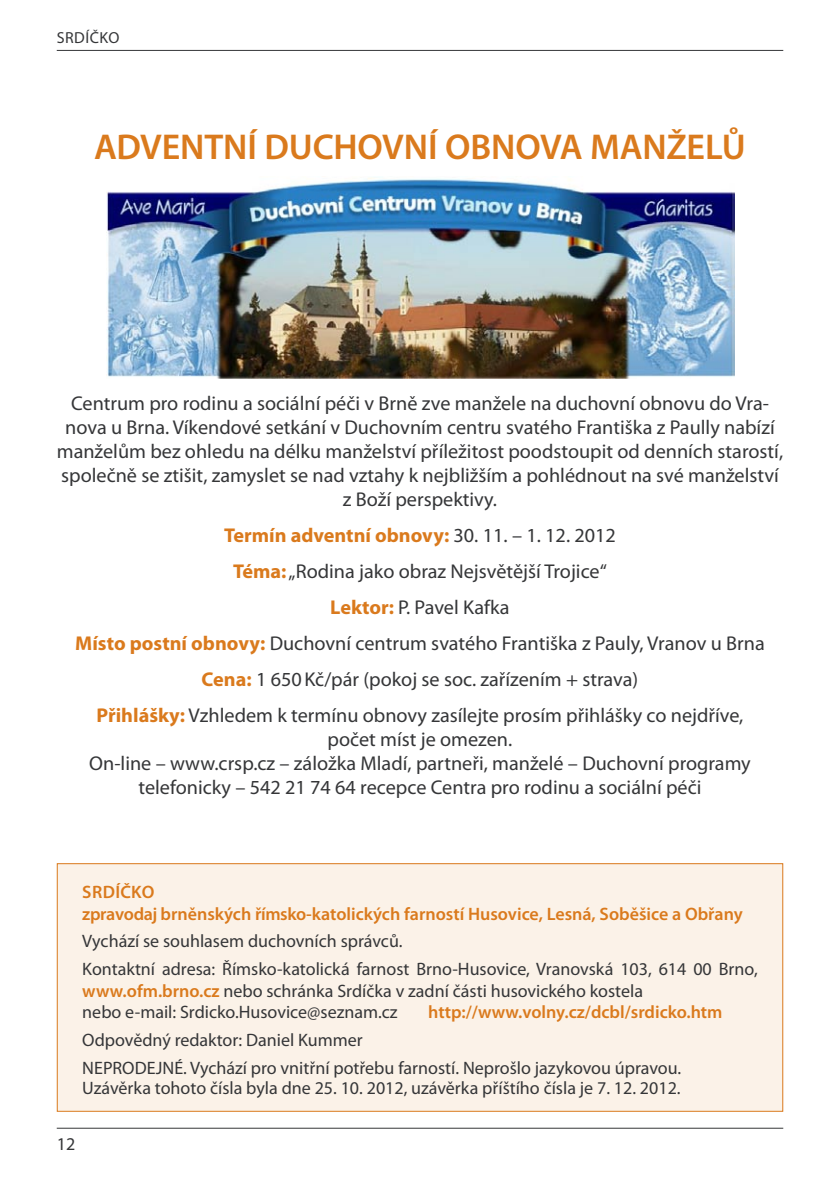
<style>
.page{position:relative;width:840px;height:1191px;background:#fff}
.page>*{position:absolute;margin:0;border:0;box-sizing:border-box;transform-origin:0 0}
.nadpis{font:600 36px "Myriad Pro";letter-spacing:-.005em;color:#da7a1d}
.první{font:20px/24px "Myriad Pro";color:#353638;text-align:center}
.první-2{font:700 20px "Myriad Pro";color:#da7a1d}
.t1{font:18px/21.6px "Myriad Pro";color:#353638}
.t2{font:600 18px "Myriad Pro";color:#da7a1d}
.t3{font:600 18px "Myriad Pro";letter-spacing:.02em;color:#da7a1d}
.t4{font:16px "Myriad Pro";letter-spacing:.03em;color:#353638}
.s1{font-weight:400;color:#353638}
.s2{font-weight:700;color:#da7a1d}
.s3{font-weight:600;color:#da7a1d}
</style>
<div class="page">
<hr style="left:57px;top:1127px;width:725px;height:1px;background:#353638">
<hr style="left:57px;top:50px;width:725px;height:1px;background:#353638">
<div style="left:57px;top:863px;width:725px;height:248px;background:#fbf2e8"></div>
<div style="left:57px;top:863px;width:725px;height:248px;border:1px solid #da7a1d"></div>
<img style="left:106px;top:178px;width:627px;height:200px">
<p class="t4" style="left:57px;top:29px;width:64px">SRDÍČKO</p>
<p class="nadpis" style="left:94px;top:124px;width:653px">ADVENTNÍ DUCHOVNÍ OBNOVA MANŽELŮ</p>
<p class="první" style="left:57px;top:392px;width:727px">Centrum pro rodinu a sociální péči v Brně zve manžele na duchovní obnovu do Vra&shy;nova u Brna. Víkendové setkání v Duchovním centru svatého Františka z Paully nabízí manželům bez ohledu na délku manželství příležitost poodstoupit od denních starostí, společně se ztišit, zamyslet se nad vztahy k nejbližším a pohlédnout na své manželství z Boží perspektivy.</p>
<p class="první-2" style="left:224px;top:524px;width:393px">Termín adventní obnovy: <span class="s1">30. 11. – 1. 12. 2012</span></p>
<p class="první" style="left:233px;top:560px;width:375px"><span class="s2">Téma:</span> „Rodina jako obraz Nejsvětější Trojice“</p>
<p class="první" style="left:330px;top:596px;width:181px"><span class="s2">Lektor:</span> P. Pavel Kafka</p>
<p class="první" style="left:75px;top:632px;width:690px"><span class="s2">Místo postní obnovy:</span> Duchovní centrum svatého Františka z Pauly, Vranov u Brna</p>
<p class="první" style="left:201px;top:668px;width:438px"><span class="s2">Cena:</span> 1 650 Kč/pár (pokoj se soc. zařízením + strava)</p>
<p class="první" style="left:96px;top:704px;width:648px"><span class="s2">Přihlášky:</span> Vzhledem k termínu obnovy zasílejte prosím přihlášky co nejdříve, počet míst je omezen.</p>
<p class="první" style="left:89px;top:752px;width:662px">On-line – www.crsp.cz – záložka Mladí, partneři, manželé – Duchovní programy</p>
<p class="první" style="left:138px;top:776px;width:564px">telefonicky – 542 21 74 64 recepce Centra pro rodinu a sociální péči</p>
<p class="t3" style="left:82px;top:880px;width:73px">SRDÍČKO</p>
<p class="t2" style="left:82px;top:902px;width:661px">zpravodaj brněnských římsko-katolických farností Husovice, Lesná, Soběšice a Obřany</p>
<p class="t1" style="left:82px;top:931px;width:321px">Vychází se souhlasem duchovních správců.</p>
<p class="t1" style="left:82px;top:958px;width:676px">Kontaktní adresa: Římsko-katolická farnost Brno-Husovice, Vranovská 103, 614 00 Brno, <span class="s3">www.ofm.brno.cz</span> nebo schránka Srdíčka v zadní části husovického kostela</p>
<p class="t1" style="left:82px;top:1001px;width:316px">nebo e-mail: Srdicko.Husovice@seznam.cz</p>
<p class="t2" style="left:428px;top:1000px;width:295px">http://www.volny.cz/dcbl/srdicko.htm</p>
<p class="t1" style="left:82px;top:1029px;width:282px">Odpovědný redaktor: Daniel Kummer</p>
<p class="t1" style="left:82px;top:1057px;width:600px">NEPRODEJNÉ. Vychází pro vnitřní potřebu farností. Neprošlo jazykovou úpravou.</p>
<p class="t1" style="left:82px;top:1077px;width:599px">Uzávěrka tohoto čísla byla dne 25. 10. 2012, uzávěrka příštího čísla je 7. 12. 2012.</p>
<p class="t1" style="left:57px;top:1133px;width:20px">12</p>
</div>
